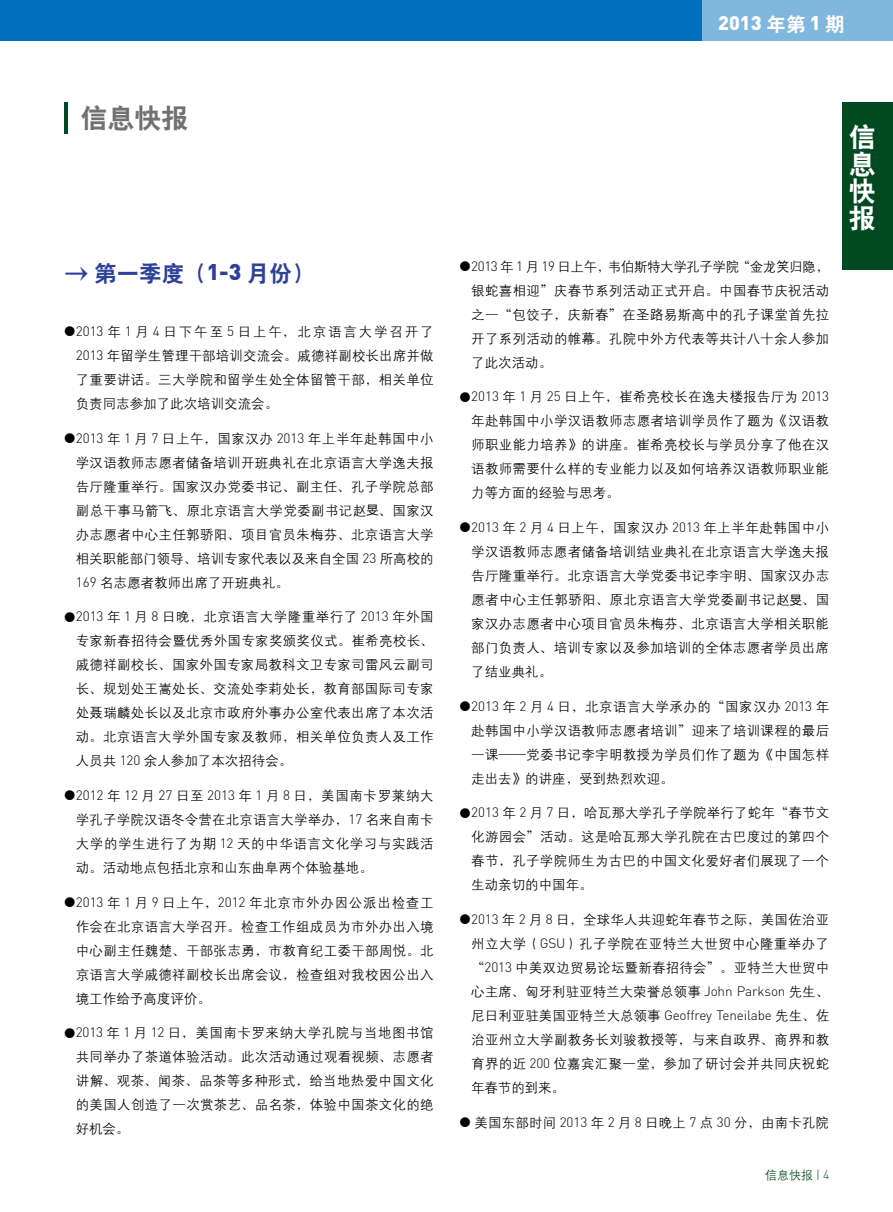
<style>
.page{position:relative;width:893px;height:1212px;background:#fff}
.page>*{position:absolute;margin:0;border:0;box-sizing:border-box;transform-origin:0 0}
.t1{font:27px/27px "H Yb 2 gj";color:#fff;text-align:justify}
.t2{font:27px "H Yb 2 gj";color:#727171}
.t3{font:22.5px "H Yb 2 gj";color:#2c4198}
.t4{font:900 19.5px "DIN";color:#fff}
.t5{font:13.5px/24px "H Yg 2 gj";letter-spacing:.02em;color:#000;text-align:justify}
.t6{font:12px "H Yg 2 gj";color:#004921}
.s1{font-size:25.5px}
.s2{font-family:"DIN";font-weight:900}
.s3{font-family:"DIN";font-weight:300}
.s4{font-family:"Microsoft Ya Hei";font-size:12px}
.s5{font-family:"H Yb 2 gj";font-weight:400}
</style>
<div class="page">
<div style="left:842px;top:102px;width:51px;height:168px;background:#004921"></div>
<div style="left:0;top:0;width:702px;height:41px;background:#006fbc"></div>
<div style="left:702px;top:0;width:191px;height:41px;background:#80b7dd"></div>
<hr style="left:64px;top:102px;width:4px;height:32px;background:#004921">
<h1 class="t2" style="left:80px;top:104px;width:109px">信息快报</h1>
<h2 class="t3" style="left:64px;top:262px;width:252px"><span class="s1">→</span> 第一季度（<span class="s2">1-3</span> 月份）</h2>
<p class="t5" style="left:76px;top:318px;width:359px"><span class="s3">2013</span> 年 <span class="s3">1</span> 月 <span class="s3">4</span> 日下午至 <span class="s3">5</span> 日上午，北京语言大学召开了<span class="s3">2013</span> 年留学生管理干部培训交流会。戚德祥副校长出席并做了重要讲话。三大学院和留学生处全体留管干部，相关单位负责同志参加了此次培训交流会。</p>
<p class="t5" style="left:76px;top:425px;width:359px"><span class="s3">2013</span> 年 <span class="s3">1</span> 月 <span class="s3">7</span> 日上午，国家汉办 <span class="s3">2013</span> 年上半年赴韩国中小学汉语教师志愿者储备培训开班典礼在北京语言大学逸夫报告厅隆重举行。国家汉办党委书记、副主任、孔子学院总部副总干事马箭飞、原北京语言大学党委副书记赵<span class="s4">旻</span>、国家汉办志愿者中心主任郭骄阳、项目官员朱梅芬、北京语言大学相关职能部门领导、培训专家代表以及来自全国 <span class="s3">23</span> 所高校的<span class="s3">169</span> 名志愿者教师出席了开班典礼。</p>
<p class="t5" style="left:76px;top:604px;width:359px"><span class="s3">2013</span> 年 <span class="s3">1</span> 月 <span class="s3">8</span> 日晚，北京语言大学隆重举行了 <span class="s3">2013</span> 年外国专家新春招待会暨优秀外国专家奖颁奖仪式。崔希亮校长、戚德祥副校长、国家外国专家局教科文卫专家司雷风云副司长、规划处王嵩处长、交流处李莉处长，教育部国际司专家处聂瑞麟处长以及北京市政府外事办公室代表出席了本次活动。北京语言大学外国专家及教师，相关单位负责人及工作人员共 <span class="s3">120</span> 余人参加了本次招待会。</p>
<p class="t5" style="left:76px;top:782px;width:359px"><span class="s3">2012</span> 年 <span class="s3">12</span> 月 <span class="s3">27</span> 日至 <span class="s3">2013</span> 年 <span class="s3">1</span> 月 <span class="s3">8</span> 日，美国南卡罗莱纳大学孔子学院汉语冬令营在北京语言大学举办，<span class="s3">17</span> 名来自南卡大学的学生进行了为期 <span class="s3">12</span> 天的中华语言文化学习与实践活动。活动地点包括北京和山东曲阜两个体验基地。</p>
<p class="t5" style="left:76px;top:889px;width:359px"><span class="s3">2013</span> 年 <span class="s3">1</span> 月 <span class="s3">9</span> 日上午，<span class="s3">2012</span> 年北京市外办因公派出检查工作会在北京语言大学召开。检查工作组成员为市外办出入境中心副主任魏楚、干部张志勇，市教育纪工委干部周悦。北京语言大学戚德祥副校长出席会议，检查组对我校因公出入境工作给予高度评价。</p>
<p class="t5" style="left:76px;top:1019px;width:359px"><span class="s3">2013</span> 年 <span class="s3">1</span> 月 <span class="s3">12</span> 日，美国南卡罗来纳大学孔院与当地图书馆共同举办了茶道体验活动。此次活动通过观看视频、志愿者讲解、观茶、闻茶、品茶等多种形式，给当地热爱中国文化的美国人创造了一次赏茶艺、品名茶，体验中国茶文化的绝好机会。</p>
<h3 class="t4" style="left:718px;top:10px;width:128px">2013 <span class="s5">年第</span> 1 <span class="s5">期</span></h3>
<p class="t5" style="left:471px;top:253px;width:359px"><span class="s3">2013</span> 年 <span class="s3">1</span> 月 <span class="s3">19</span> 日上午，韦伯斯特大学孔子学院“金龙笑归隐，银蛇喜相迎”庆春节系列活动正式开启。中国春节庆祝活动之一“包饺子，庆新春”在圣路易斯高中的孔子课堂首先拉开了系列活动的帷幕。孔院中外方代表等共计八十余人参加了此次活动。</p>
<p class="t5" style="left:471px;top:384px;width:359px"><span class="s3">2013</span> 年 <span class="s3">1</span> 月 <span class="s3">25</span> 日上午，崔希亮校长在逸夫楼报告厅为 <span class="s3">2013</span>年赴韩国中小学汉语教师志愿者培训学员作了题为《汉语教师职业能力培养》的讲座。崔希亮校长与学员分享了他在汉语教师需要什么样的专业能力以及如何培养汉语教师职业能力等方面的经验与思考。</p>
<p class="t5" style="left:471px;top:514px;width:359px"><span class="s3">2013</span> 年 <span class="s3">2</span> 月 <span class="s3">4</span> 日上午，国家汉办 <span class="s3">2013</span> 年上半年赴韩国中小学汉语教师志愿者储备培训结业典礼在北京语言大学逸夫报告厅隆重举行。北京语言大学党委书记李宇明、国家汉办志愿者中心主任郭骄阳、原北京语言大学党委副书记赵<span class="s4">旻</span>、国家汉办志愿者中心项目官员朱梅芬、北京语言大学相关职能部门负责人、培训专家以及参加培训的全体志愿者学员出席了结业典礼。</p>
<p class="t5" style="left:471px;top:693px;width:359px"><span class="s3">2013</span> 年 <span class="s3">2</span> 月 <span class="s3">4</span> 日，北京语言大学承办的“国家汉办 <span class="s3">2013</span> 年赴韩国中小学汉语教师志愿者培训”迎来了培训课程的最后一课——党委书记李宇明教授为学员们作了题为《中国怎样走出去》的讲座，受到热烈欢迎。</p>
<p class="t5" style="left:471px;top:800px;width:359px"><span class="s3">2013</span> 年 <span class="s3">2</span> 月 <span class="s3">7</span> 日，哈瓦那大学孔子学院举行了蛇年“春节文化游园会”活动。这是哈瓦那大学孔院在古巴度过的第四个春节，孔子学院师生为古巴的中国文化爱好者们展现了一个生动亲切的中国年。</p>
<p class="t5" style="left:471px;top:906px;width:359px"><span class="s3">2013</span> 年 <span class="s3">2</span> 月 <span class="s3">8</span> 日，全球华人共迎蛇年春节之际，美国佐治亚州立大学（<span class="s3">GSU</span>）孔子学院在亚特兰大世贸中心隆重举办了“<span class="s3">2013</span> 中美双边贸易论坛暨新春招待会”。亚特兰大世贸中心主席、匈牙利驻亚特兰大荣誉总领事 <span class="s3">John Parkson</span> 先生、尼日利亚驻美国亚特兰大总领事 <span class="s3">Geoffrey Teneilabe</span> 先生、佐治亚州立大学副教务长刘骏教授等，与来自政界、商界和教育界的近 <span class="s3">200</span> 位嘉宾汇聚一堂，参加了研讨会并共同庆祝蛇年春节的到来。</p>
<p class="t5" style="left:475px;top:1109px;width:356px">美国东部时间 <span class="s3">2013</span> 年 <span class="s3">2</span> 月 <span class="s3">8</span> 日晚上 <span class="s3">7</span> 点 <span class="s3">30</span> 分，由南卡孔院</p>
<p class="t6" style="left:765px;top:1167px;width:66px">信息快报 <span class="s3">| 4</span></p>
<h1 class="t1" style="left:849px;top:123px;width:28px">信息快报</h1>
</div>
